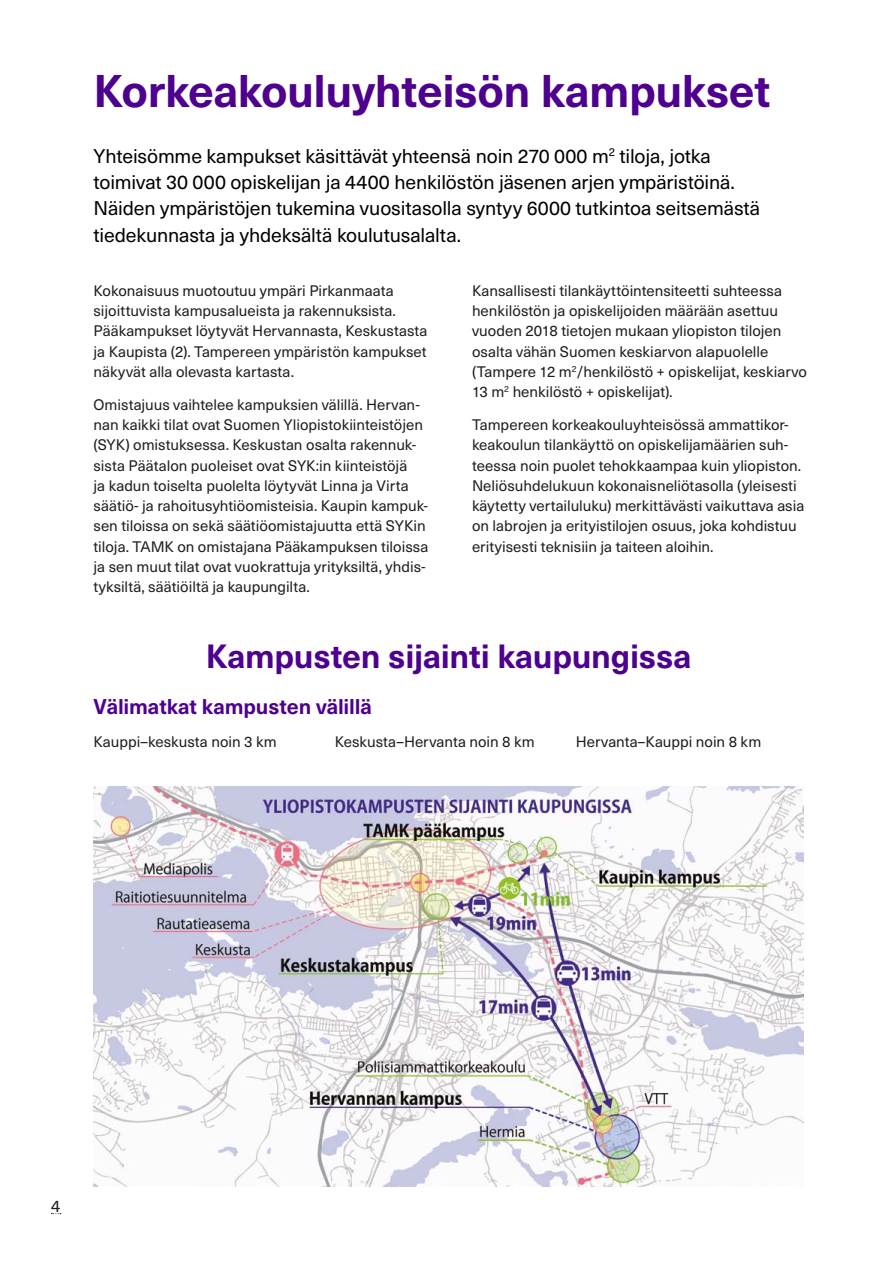
<style>
.page{position:relative;width:893px;height:1263px;background:#fff}
.page>*{position:absolute;margin:0;border:0;box-sizing:border-box;transform-origin:0 0}
.Otsikko_H2_FI{font:700 45px "Neue Haas Unica Pro";letter-spacing:-.01em;color:#4e008e}
.Otsikko_H3_FI{font:700 33px "Neue Haas Unica Pro";letter-spacing:-.01em;color:#4e008e}
.Otsikko_H4_FI{font:700 21px "Neue Haas Unica Pro";letter-spacing:-.005em;color:#4e008e}
.Ingressi_P_FI{font:19.5px/26.2px "Neue Haas Unica Pro";letter-spacing:-.01em;color:#000}
.t1{font:16.5px "Neue Haas Unica Pro";color:#1d1d1b}
.Leipäteksti_P_FI{font:15px/20.2px "Neue Haas Unica Pro";color:#1d1d1b}
</style>
<div class="page">
<img style="left:94px;top:787px;width:710px;height:399px">
<h2 class="Otsikko_H2_FI" style="left:94px;top:63px;width:678px">Korkeakouluyhteisön kampukset</h2>
<p class="Ingressi_P_FI" style="left:94px;top:143px;width:668px">Yhteisömme kampukset käsittävät yhteensä noin 270 000 m<sup>2</sup> tiloja, jotka toimivat 30 000 opiskelijan ja 4400 henkilöstön jäsenen arjen ympäristöinä.<br>Näiden ympäristöjen tukemina vuositasolla syntyy 6000 tutkintoa seitsemästä tiedekunnasta ja yhdeksältä koulutusalalta.</p>
<p class="Leipäteksti_P_FI" style="left:94px;top:280px;width:335px">Kokonaisuus muotoutuu ympäri Pirkanmaata sijoittuvista kampusalueista ja rakennuksista.<br>Pääkampukset löytyvät Hervannasta, Keskustasta ja Kaupista (2). Tampereen ympäristön kampukset näkyvät alla olevasta kartasta.</p>
<p class="Leipäteksti_P_FI" style="left:94px;top:395px;width:336px">Omistajuus vaihtelee kampuksien välillä. Hervan&shy;nan kaikki tilat ovat Suomen Yliopistokiinteistöjen (SYK) omistuksessa. Keskustan osalta rakennuk&shy;sista Päätalon puoleiset ovat SYK:in kiinteistöjä<br>ja kadun toiselta puolelta löytyvät Linna ja Virta säätiö- ja rahoitusyhtiöomisteisia. Kaupin kampuk&shy;sen tiloissa on sekä säätiöomistajuutta että SYKin tiloja. TAMK on omistajana Pääkampuksen tiloissa ja sen muut tilat ovat vuokrattuja yrityksiltä, yhdis&shy;tyksiltä, säätiöiltä ja kaupungilta.</p>
<p class="Leipäteksti_P_FI" style="left:472px;top:280px;width:336px">Kansallisesti tilankäyttöintensiteetti suhteessa henkilöstön ja opiskelijoiden määrään asettuu vuoden 2018 tietojen mukaan yliopiston tilojen osalta vähän Suomen keskiarvon alapuolelle (Tampere 12 m<sup>2</sup>/henkilöstö + opiskelijat, keskiarvo 13 m<sup>2</sup> henkilöstö + opiskelijat).</p>
<p class="Leipäteksti_P_FI" style="left:472px;top:415px;width:334px">Tampereen korkeakouluyhteisössä ammattikor&shy;keakoulun tilankäyttö on opiskelijamäärien suh&shy;teessa noin puolet tehokkaampaa kuin yliopiston.<br>Neliösuhdelukuun kokonaisneliötasolla (yleisesti käytetty vertailuluku) merkittävästi vaikuttava asia on labrojen ja erityistilojen osuus, joka kohdistuu erityisesti teknisiin ja taiteen aloihin.</p>
<h3 class="Otsikko_H3_FI" style="left:206px;top:636px;width:487px">Kampusten sijainti kaupungissa</h3>
<h4 class="Otsikko_H4_FI" style="left:94px;top:694px;width:280px">Välimatkat kampusten välillä</h4>
<p class="Leipäteksti_P_FI" style="left:94px;top:732px;width:185px">Kauppi–keskusta noin 3 km</p>
<p class="Leipäteksti_P_FI" style="left:335px;top:732px;width:202px">Keskusta–Hervanta noin 8 km</p>
<p class="Leipäteksti_P_FI" style="left:576px;top:732px;width:187px">Hervanta–Kauppi noin 8 km</p>
<p class="t1" style="left:51px;top:1196px;width:11px">4</p>
</div>
